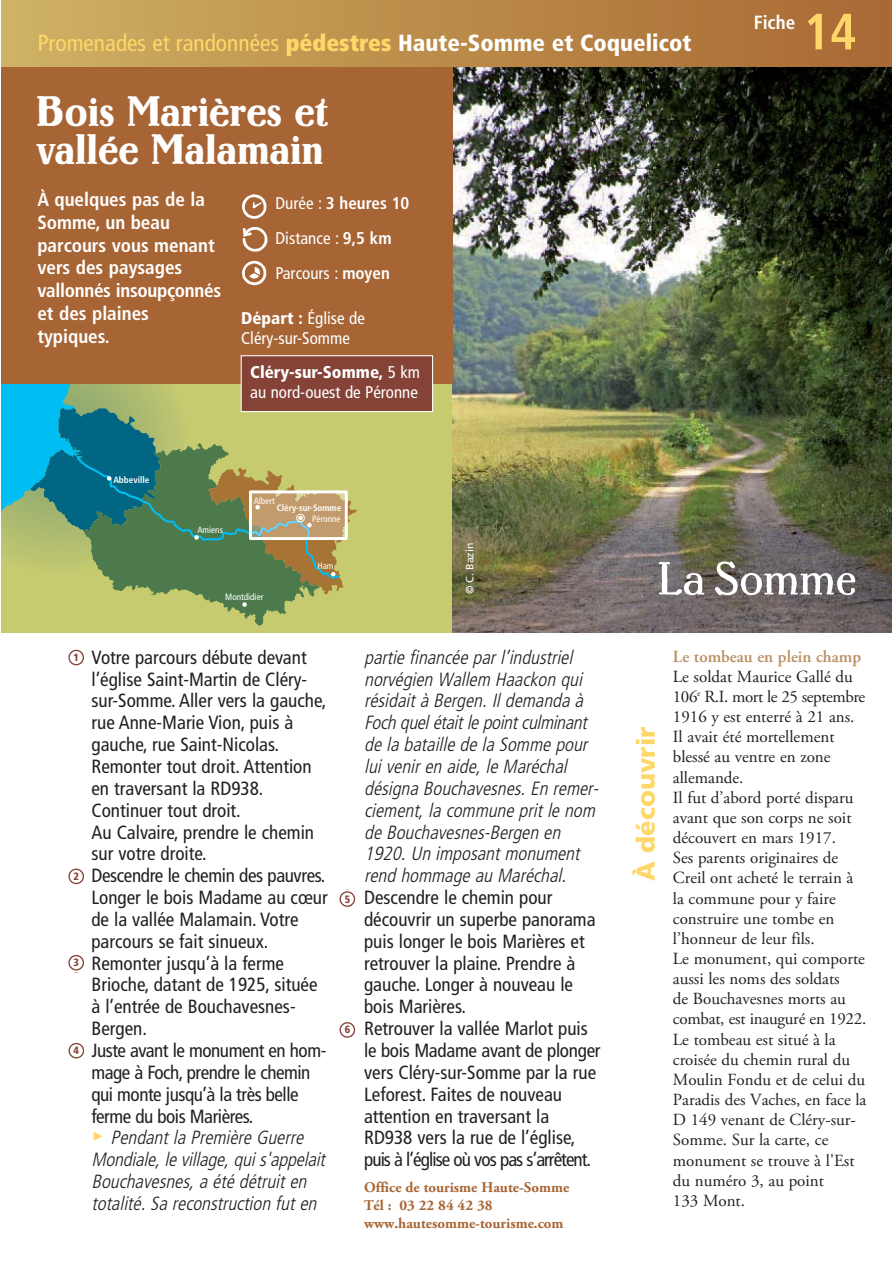
<style>
.page{position:relative;width:893px;height:1263px;background:#fff}
.page>*{position:absolute;margin:0;border:0;box-sizing:border-box;transform-origin:0 0}
.t1{font:700 condensed 50.85px "Frutiger";color:#ffd768}
.t2{font:42.45px/38.2px "Lo Type";color:#fff}
.t3{font:900 25.5px "Frutiger";color:#ffd768}
.t4{font:900 condensed 23.4px "Frutiger";color:#fff}
.t5{font:condensed 19.05px/21.9px "Frutiger";color:#231f20}
.t6{font:italic 300 condensed 19.05px/21.9px "Frutiger";color:#231f20}
.t7{font:700 condensed 19.05px/23px "Frutiger";color:#fff}
.t8{font:16.95px/20.1px "Adobe Garamond Pro";color:#231f20}
.t9{font:condensed 16.95px/35.4px "Frutiger";color:#fff}
.t10{font:600 16.95px "Adobe Garamond Pro";color:#b98f62}
.t11{font:700 14.85px/18px "Adobe Garamond Pro";color:#a76535}
.t12{font:10.65px "Frutiger";color:#fff}
.t13{font:900 condensed 10.65px "Frutiger";color:#854237}
.t14{font:condensed 9.15px "Frutiger";color:#fff}
.t15{font:700 condensed 9.15px "Frutiger";color:#fff}
.s1{font-weight:400;color:#ffd768}
.s2{color:#ffd768}
.s3{font-weight:700}
.s4{font-weight:900}
</style>
<div class="page">
<div style="left:1px;top:383px;width:451px;height:249px;background:#c6cb70"></div>
<svg style="left:1px;top:384px;width:356px;height:241px"></svg>
<img style="left:452px;top:66px;width:439px;height:567px">
<div style="left:1px;top:39px;width:451px;height:345px;background:#a76535"></div>
<div style="left:1px;top:0;width:890px;height:66px;background:linear-gradient(to right,#ceb164,#a86732)"></div>
<svg style="left:659px;top:562px;width:45px;height:33px"></svg>
<svg style="left:715px;top:561px;width:140px;height:34px"></svg>
<svg style="left:94px;top:1132px;width:9px;height:9px"></svg>
<svg style="left:70px;top:954px;width:14px;height:15px"></svg>
<div style="left:68px;top:955px;width:16px;height:16px;border:1px solid #854237;border-radius:50%"></div>
<svg style="left:70px;top:868px;width:14px;height:17px"></svg>
<div style="left:68px;top:869px;width:16px;height:15px;border:1px solid #854237;border-radius:50%"></div>
<svg style="left:70px;top:649px;width:14px;height:17px"></svg>
<div style="left:68px;top:650px;width:16px;height:15px;border:1px solid #854237;border-radius:50%"></div>
<svg style="left:68px;top:1042px;width:17px;height:15px"></svg>
<div style="left:69px;top:1043px;width:15px;height:16px;border:1px solid #854237;border-radius:50%"></div>
<svg style="left:341px;top:893px;width:15px;height:14px"></svg>
<div style="left:339px;top:891px;width:16px;height:16px;border:1px solid #854237;border-radius:50%"></div>
<svg style="left:341px;top:1022px;width:15px;height:14px"></svg>
<div style="left:339px;top:1022px;width:16px;height:16px;border:1px solid #854237;border-radius:50%"></div>
<div style="left:242px;top:356px;width:190px;height:55px;background:#854237"></div>
<div style="left:241px;top:355px;width:192px;height:57px;border:1px solid #fff"></div>
<svg style="left:242px;top:194px;width:24px;height:25px"></svg>
<svg style="left:242px;top:261px;width:24px;height:24px"></svg>
<svg style="left:243px;top:227px;width:24px;height:25px"></svg>
<p class="t4" style="left:37px;top:34px;width:656px"><span class="s1">Promenades et randonnées</span> <span class="s2">pédestres</span> Haute-Somme et Coquelicot</p>
<h2 class="t2" style="left:37px;top:95px;width:293px">Bois Marières et vallée Malamain</h2>
<p class="t7" style="left:37px;top:189px;width:185px">À quelques pas de la<br>Somme, un beau parcours vous menant vers des paysages vallonnés insoupçonnés et des plaines typiques.</p>
<p class="t9" style="left:276px;top:186px;width:135px">Durée : <span class="s3">3 heures 10<br></span>Distance : <span class="s3">9,5 km<br></span>Parcours : <span class="s3">moyen</span></p>
<p class="t9" style="left:241px;top:309px;width:125px;line-height:20.1px"><span class="s4">Départ :</span> Église de<br>Cléry-sur-Somme</p>
<p class="t9" style="left:250px;top:363px;width:171px;line-height:20.1px"><span class="s4">Cléry-sur-Somme,</span> 5 km au nord-ouest de Péronne</p>
<p class="t15" style="left:113px;top:476px;width:37px">Abbeville</p>
<p class="t14" style="left:197px;top:526px;width:27px">Amiens</p>
<p class="t14" style="left:254px;top:497px;width:23px">Albert</p>
<p class="t15" style="left:277px;top:505px;width:66px">Cléry-sur-Somme</p>
<p class="t14" style="left:312px;top:516px;width:30px">Péronne</p>
<p class="t14" style="left:317px;top:563px;width:18px">Ham</p>
<p class="t14" style="left:225px;top:593px;width:40px">Montdidier</p>
<p class="t12" style="left:465px;top:594px;width:53px;rotate:-90deg">© C. Bazin</p>
<p class="t7" style="left:754px;top:12px;width:43px">Fiche</p>
<h1 class="t1" style="left:803px;top:11px;width:54px">14</h1>
<p class="t13" style="left:74px;top:653px;width:7px">1</p>
<p class="t13" style="left:74px;top:872px;width:7px">2</p>
<p class="t13" style="left:74px;top:958px;width:7px">3</p>
<p class="t13" style="left:74px;top:1046px;width:7px">4</p>
<p class="t5" style="left:91px;top:648px;width:238px">Votre parcours débute devant l’église Saint-Martin de Cléry&shy;sur-Somme. Aller vers la gauche, rue Anne-Marie Vion, puis à gauche, rue Saint-Nicolas.<br>Remonter tout droit. Attention en traversant la RD938.<br>Continuer tout droit.<br>Au Calvaire, prendre le chemin sur votre droite.<br>Descendre le chemin des pauvres.<br>Longer le bois Madame au cœur de la vallée Malamain. Votre parcours se fait sinueux.<br>Remonter jusqu’à la ferme<br>Brioche, datant de 1925, située à l’entrée de Bouchavesnes-<br>Bergen.<br>Juste avant le monument en hom&shy;mage à Foch, prendre le chemin qui monte jusqu’à la très belle ferme du bois Marières.</p>
<p class="t6" style="left:91px;top:1128px;width:239px;text-indent:19px">Pendantla Première Guerre<br>Mondiale,le village,quis'appelait<br>Bouchavesnes,a été détruiten totalité.Sa reconstruction futen</p>
<p class="t13" style="left:345px;top:895px;width:7px">5</p>
<p class="t13" style="left:345px;top:1025px;width:7px">6</p>
<p class="t6" style="left:364px;top:648px;width:239px">partie financée parl’industriel norvégien Wallem Haackon qui résidaità Bergen.Ildemanda à<br>Foch quelétaitlepointculminant de la bataille de la Somme pour luiveniren aide,le Maréchal désigna Bouchavesnes.En remer&shy;ciement,la commune pritle nom de Bouchavesnes-Bergen en<br>1920.Un imposantmonument rend hommage au Maréchal.</p>
<p class="t5" style="left:364px;top:888px;width:238px">Descendre le chemin pour découvrir un superbe panorama puis longer le bois Marières et retrouver la plaine. Prendre à gauche. Longer à nouveau le bois Marières.<br>Retrouver la vallée Marlot puis le bois Madame avant de plonger vers Cléry-sur-Somme par la rue<br>Leforest. Faites de nouveau attention en traversant la<br>RD938 vers la rue de l’église, puis à l’église où vos pas s’arrêtent.</p>
<p class="t11" style="left:364px;top:1178px;width:207px">Office de tourisme Haute-Somme<br>Tél : 03 22 84 42 38 www.hautesomme-tourisme.com</p>
<h3 class="t3" style="left:635px;top:881px;width:156px;rotate:-90deg">À découvrir</h3>
<p class="t10" style="left:673px;top:646px;width:190px">Le tombeau en plein champ</p>
<p class="t8" style="left:673px;top:668px;width:195px">Le soldat Maurice Gallé du<br>106<sup>e</sup> R.I. mort le 25 septembre<br>1916 y est enterré à 21 ans.<br>Il avait été mortellement blessé au ventre en zone allemande.<br>Il fut d’abord porté disparu avant que son corps ne soit découvert en mars 1917.<br>Ses parents originaires de<br>Creil ont acheté le terrain à la commune pour y faire construire une tombe en l’honneur de leur fils.<br>Le monument, qui comporte aussi les noms des soldats<br>de Bouchavesnes morts au combat, est inauguré en 1922.<br>Le tombeau est situé à la croisée du chemin rural du<br>Moulin Fondu et de celui du<br>Paradis des Vaches, en face la<br>D 149 venant de Cléry-sur-<br>Somme. Sur la carte, ce monument se trouve à l'Est du numéro 3, au point<br>133 Mont.</p>
</div>
